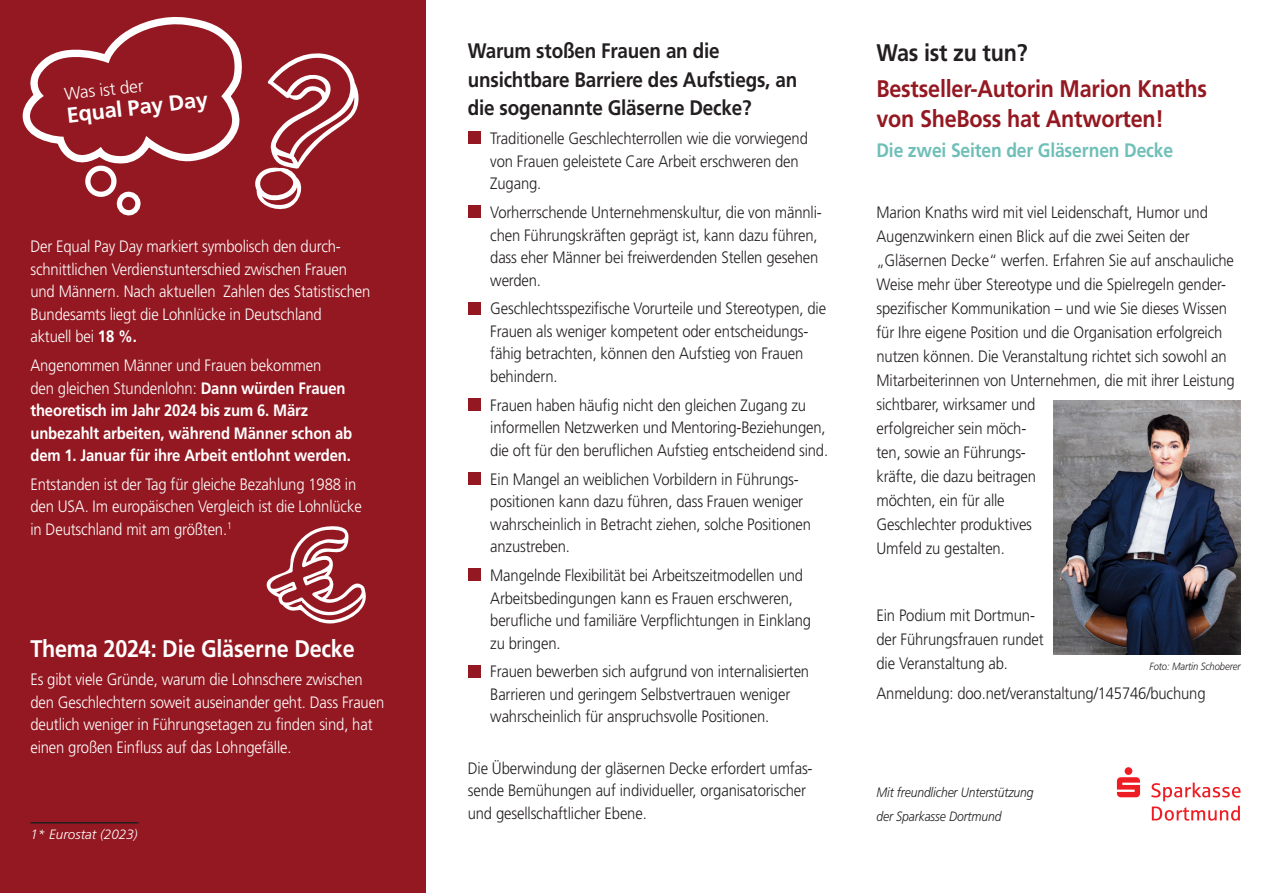
<style>
.page{position:relative;width:1263px;height:893px;background:#fff}
.page>*{position:absolute;margin:0;border:0;box-sizing:border-box;transform-origin:0 0}
.t1{font:700 24px/30px "Frutiger LT Pro";letter-spacing:-.01em;color:#941821;scale:.9 1}
.t2{font:700 24px "Frutiger LT Pro";letter-spacing:-.01em;color:#fff;scale:.9 1}
.t3{font:700 24px "Frutiger LT Pro";letter-spacing:-.01em;color:#231f20;scale:.9 1}
.t4{font:700 21.6px "Frutiger LT Pro";color:#fff}
.t5{font:700 21px/28.5px "Frutiger LT Pro";letter-spacing:-.01em;color:#231f20;scale:.9 1}
.t6{font:700 19.5px "Frutiger LT Pro";letter-spacing:-.01em;color:#6fbfb8;scale:.9 1}
.t7{font:300 17.4px "Frutiger LT Pro";color:#fff}
.t8{font:300 16.5px/22.5px "Frutiger LT Pro";letter-spacing:-.01em;color:#231f20;scale:.9 1}
.t9{font:300 16.5px/22.5px "Frutiger LT Pro";letter-spacing:-.01em;color:#fff;scale:.9 1}
.t10{font:700 16.5px/22.5px "Frutiger LT Pro";letter-spacing:-.01em;color:#fff;scale:.9 1}
.t11{font:italic 300 13.5px/24px "Frutiger LT Pro";letter-spacing:-.01em;color:#231f20;scale:.9 1}
.t12{font:italic 300 13.5px "Frutiger LT Pro";color:#fff}
.t13{font:italic 300 10.5px "Frutiger LT Pro";letter-spacing:-.01em;color:#231f20;scale:.9 1}
.s1{font-weight:700}
.s2{font-weight:300}
</style>
<div class="page">
<div style="left:0;top:0;width:425px;height:893px;background:#941821"></div>
<hr style="left:30px;top:822px;width:108px;height:1px;background:#231f20">
<svg style="left:22px;top:17px;width:337px;height:199px"></svg>
<svg style="left:266px;top:526px;width:100px;height:98px"></svg>
<div style="left:468px;top:131px;width:12px;height:13px;background:#941821"></div>
<div style="left:468px;top:205px;width:12px;height:13px;background:#941821"></div>
<div style="left:468px;top:302px;width:12px;height:12px;background:#941821"></div>
<div style="left:468px;top:398px;width:12px;height:13px;background:#941821"></div>
<div style="left:468px;top:472px;width:12px;height:13px;background:#941821"></div>
<div style="left:468px;top:568px;width:12px;height:13px;background:#941821"></div>
<div style="left:468px;top:665px;width:12px;height:12px;background:#941821"></div>
<img style="left:1054px;top:400px;width:186px;height:254px">
<svg style="left:1151px;top:783px;width:89px;height:38px"></svg>
<svg style="left:1117px;top:767px;width:23px;height:30px"></svg>
<p class="t7" style="left:63px;top:84px;width:81px;rotate:-7deg">Was ist der</p>
<h2 class="t4" style="left:65px;top:103px;width:143px;rotate:-7deg">Equal Pay Day</h2>
<p class="t9" style="left:30px;top:235px;width:379px">Der Equal Pay Day markiert symbolisch den durch&shy;schnittlichen Verdienstunterschied zwischen Frauen und Männern. Nach aktuellen Zahlen des Statistischen Bundesamts liegt die Lohnlücke in Deutschland<br>aktuell bei <span class="s1">18 %.</span></p>
<p class="t10" style="left:30px;top:354px;width:359px"><span class="s2">Angenommen Männer und Frauen bekommen<br>den gleichen Stundenlohn:</span> Dann würden Frauen theoretisch im Jahr 2024 bis zum 6. März unbezahlt arbeiten, während Männer schon ab dem 1. Januar für ihre Arbeit entlohnt werden.</p>
<p class="t9" style="left:30px;top:473px;width:370px">Entstanden ist der Tag für gleiche Bezahlung 1988 in den USA. Im europäischen Vergleich ist die Lohnlücke in Deutschland mit am größten.<sup>1</sup></p>
<h1 class="t2" style="left:30px;top:634px;width:362px">Thema 2024: Die Gläserne Decke</h1>
<p class="t9" style="left:30px;top:668px;width:395px">Es gibt viele Gründe, warum die Lohnschere zwischen den Geschlechtern soweit auseinander geht. Dass Frauen deutlich weniger in Führungsetagen zu finden sind, hat einen großen Einfluss auf das Lohngefälle.</p>
<p class="t12" style="left:30px;top:826px;width:109px">1* Eurostat (2023)</p>
<p class="t5" style="left:468px;top:37px;width:368px">Warum stoßen Frauen an die unsichtbare Barriere des Aufstiegs, an die sogenannte Gläserne Decke?</p>
<p class="t8" style="left:490px;top:127px;width:354px">Traditionelle Geschlechterrollen wie die vorwiegend von Frauen geleistete Care Arbeit erschweren den<br>Zugang.</p>
<p class="t8" style="left:490px;top:201px;width:370px">Vorherrschende Unternehmenskultur, die von männli&shy;chen Führungskräften geprägt ist, kann dazu führen, dass eher Männer bei freiwerdenden Stellen gesehen werden.</p>
<p class="t8" style="left:490px;top:298px;width:375px">Geschlechtsspezifische Vorurteile und Stereotypen, die Frauen als weniger kompetent oder entscheidungs&shy;fähig betrachten, können den Aufstieg von Frauen behindern.</p>
<p class="t8" style="left:490px;top:394px;width:377px">Frauen haben häufig nicht den gleichen Zugang zu informellen Netzwerken und Mentoring-Beziehungen, die oft für den beruflichen Aufstieg entscheidend sind.</p>
<p class="t8" style="left:490px;top:468px;width:358px">Ein Mangel an weiblichen Vorbildern in Führungs&shy;positionen kann dazu führen, dass Frauen weniger wahrscheinlich in Betracht ziehen, solche Positionen anzustreben.</p>
<p class="t8" style="left:490px;top:564px;width:358px">Mangelnde Flexibilität bei Arbeitszeitmodellen und Arbeitsbedingungen kann es Frauen erschweren, berufliche und familiäre Verpflichtungen in Einklang zu bringen.</p>
<p class="t8" style="left:490px;top:661px;width:356px">Frauen bewerben sich aufgrund von internalisierten<br>Barrieren und geringem Selbstvertrauen weniger wahrscheinlich für anspruchsvolle Positionen.</p>
<p class="t8" style="left:468px;top:757px;width:385px">Die Überwindung der gläsernen Decke erfordert umfas&shy;sende Bemühungen auf individueller, organisatorischer und gesellschaftlicher Ebene.</p>
<h1 class="t3" style="left:876px;top:38px;width:169px">Was ist zu tun?</h1>
<h1 class="t1" style="left:876px;top:74px;width:369px">Bestseller-Autorin Marion Knaths von SheBoss hat Antworten!</h1>
<p class="t6" style="left:876px;top:139px;width:331px">Die zwei Seiten der Gläsernen Decke</p>
<p class="t8" style="left:876px;top:200px;width:399px;line-height:24px">Marion Knaths wird mit viel Leidenschaft, Humor und Augenzwinkern einen Blick auf die zwei Seiten der „Gläsernen Decke“ werfen. Erfahren Sie auf anschauliche Weise mehr über Stereotype und die Spielregeln gender&shy;spezifischer Kommunikation – und wie Sie dieses Wissen für Ihre eigene Position und die Organisation erfolgreich nutzen können. Die Veranstaltung richtet sich sowohl an Mitarbeiterinnen von Unternehmen, die mit ihrer Leistung sichtbarer, wirksamer und<br>erfolgreicher sein möch-<br>ten, sowie an Führungs-<br>kräfte, die dazu beitragen<br>möchten, ein für alle<br>Geschlechter produktives<br>Umfeld zu gestalten.</p>
<p class="t8" style="left:876px;top:603px;width:187px;line-height:24px">Ein Podium mit Dortmun&shy;der Führungsfrauen rundet die Veranstaltung ab.</p>
<p class="t8" style="left:876px;top:682px;width:367px">Anmeldung: doo.net/veranstaltung/145746/buchung</p>
<p class="t13" style="left:1149px;top:661px;width:103px">Foto: Martin Schoberer</p>
<p class="t11" style="left:876px;top:781px;width:176px">Mit freundlicher Unterstützung der Sparkasse Dortmund</p>
</div>
